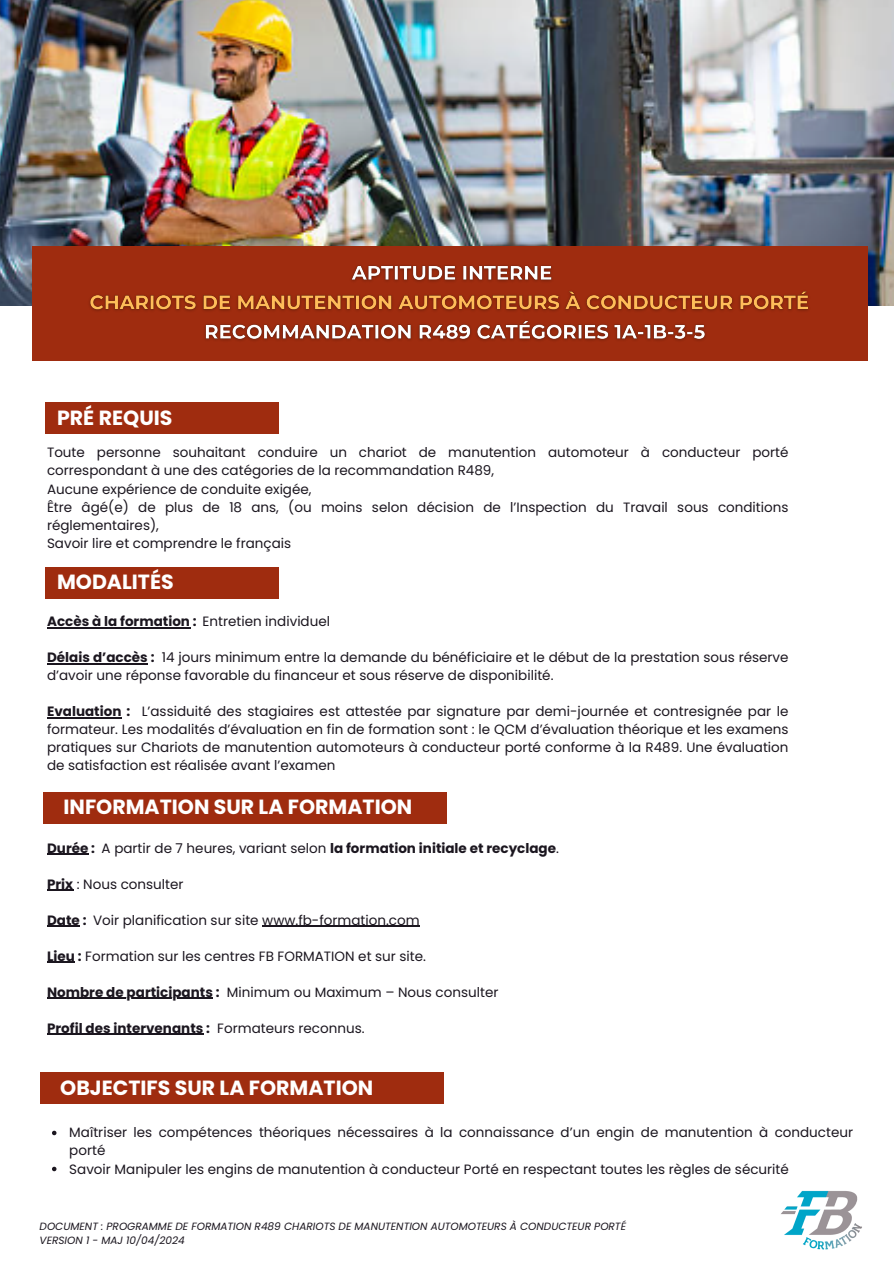
<style>
.page{position:relative;width:894px;height:1264px;background:#fff}
.page>*{position:absolute;margin:0;border:0;box-sizing:border-box;transform-origin:0 0}
.t1{font:700 25.05px "Poppins";color:#fff}
.t2{font:700 20.55px "Poppins";color:#fff}
.t3{font:13.5px/18px "Poppins";color:#1b161f}
.t4{font:700 13.5px "Poppins";color:#1b161f}
.t5{font:italic 10.5px "Poppins";color:#1b161f}
.s1{font-weight:700}
.s2{font-weight:400}
</style>
<div class="page">
<img style="left:0;top:0;width:893px;height:306px">
<div style="left:32px;top:246px;width:835px;height:114px;background:#9f2c0f"></div>
<hr style="left:47px;top:853px;width:41px;height:1px;background:#1b161f">
<svg style="left:47px;top:889px;width:26px;height:1px"></svg>
<hr style="left:47px;top:925px;width:33px;height:1px;background:#1b161f">
<hr style="left:262px;top:925px;width:157px;height:1px;background:#1b161f">
<svg style="left:47px;top:961px;width:28px;height:1px"></svg>
<hr style="left:47px;top:997px;width:166px;height:1px;background:#1b161f">
<hr style="left:47px;top:1033px;width:156px;height:1px;background:#1b161f">
<img style="left:781px;top:1190px;width:81px;height:60px">
<img style="left:89px;top:265px;width:720px;height:76px">
<hr style="left:47px;top:627px;width:143px;height:1px;background:#1b161f">
<hr style="left:47px;top:663px;width:101px;height:1px;background:#1b161f">
<hr style="left:47px;top:717px;width:74px;height:1px;background:#1b161f">
<svg style="left:52px;top:1130px;width:4px;height:5px"></svg>
<svg style="left:52px;top:1166px;width:4px;height:5px"></svg>
<div style="left:45px;top:403px;width:234px;height:31px;background:#9f2c0f"></div>
<div style="left:45px;top:567px;width:234px;height:32px;background:#9f2c0f"></div>
<div style="left:43px;top:792px;width:403px;height:31px;background:#9f2c0f"></div>
<div style="left:40px;top:1072px;width:403px;height:32px;background:#9f2c0f"></div>
<p class="t2" style="left:57px;top:403px;width:117px">PRÉ REQUIS</p>
<h3 class="t3" style="left:47px;top:444px;width:742px">Toute personne souhaitant conduire un chariot de manutention automoteur à conducteur porté correspondant à une des catégories de la recommandation R489,<br>Aucune expérience de conduite exigée,<br>Être âgé(e) de plus de 18 ans, (ou moins selon décision de l’Inspection du Travail sous conditions réglementaires),<br>Savoir lire et comprendre le français</h3>
<h3 class="t1" style="left:58px;top:558px;width:144px">MODALITÉS</h3>
<p class="t2" style="left:57px;top:568px;width:118px">MODALITÉS</p>
<h2 class="t3" style="left:47px;top:612px;width:284px"><span class="s1">Accès à la formation :</span> Entretien individuel</h2>
<h3 class="t3" style="left:47px;top:648px;width:742px"><span class="s1">Délais d’accès :</span> 14 jours minimum entre la demande du bénéficiaire et le début de la prestation sous réserve</h3>
<h3 class="t3" style="left:47px;top:666px;width:508px">d’avoir une réponse favorable du financeur et sous réserve de disponibilité.</h3>
<h3 class="t3" style="left:47px;top:702px;width:742px"><span class="s1">Evaluation :</span> L’assiduité des stagiaires est attestée par signature par demi-journée et contresignée par le</h3>
<h3 class="t3" style="left:47px;top:720px;width:742px;text-align:justify">formateur. Les modalités d’évaluation en fin de formation sont : le QCM d’évaluation théorique et les examens pratiques sur Chariots de manutention automoteurs à conducteur porté conforme à la R489. Une évaluation de satisfaction est réalisée avant l’examen</h3>
<p class="t2" style="left:64px;top:792px;width:350px">INFORMATION SUR LA FORMATION</p>
<h2 class="t4" style="left:47px;top:838px;width:513px">Durée : <span class="s2">A partir de 7 heures, variant selon</span> la formation initiale et recyclage<span class="s2">.</span></h2>
<h3 class="t3" style="left:47px;top:874px;width:138px"><span class="s1">Prix</span> : Nous consulter</h3>
<h3 class="t4" style="left:47px;top:910px;width:41px">Date :</h3>
<h1 class="t3" style="left:93px;top:910px;width:328px">Voir planification sur site www.fb-formation.com</h1>
<h1 class="t3" style="left:47px;top:946px;width:380px"><span class="s1">Lieu :</span> Formation sur les centres FB FORMATION et sur site.</h1>
<h2 class="t3" style="left:47px;top:982px;width:453px"><span class="s1">Nombre de participants :</span> Minimum ou Maximum – Nous consulter</h2>
<h3 class="t4" style="left:47px;top:1018px;width:319px">Profil des intervenants : <span class="s2">Formateurs reconnus.</span></h3>
<p class="t2" style="left:60px;top:1073px;width:314px">OBJECTIFS SUR LA FORMATION</p>
<h3 class="t3" style="left:69px;top:1123px;width:785px">Maîtriser les compétences théoriques nécessaires à la connaissance d’un engin de manutention à conducteur porté</h3>
<h3 class="t3" style="left:69px;top:1159px;width:720px">Savoir Manipuler les engins de manutention à conducteur Porté en respectant toutes les règles de sécurité</h3>
<h2 class="t5" style="left:40px;top:1218px;width:587px">DOCUMENT : PROGRAMME DE FORMATION R489 CHARIOTS DE MANUTENTION AUTOMOTEURS À CONDUCTEUR PORTÉ</h2>
<p class="t5" style="left:40px;top:1232px;width:146px">VERSION 1 - MAJ 10/04/2024</p>
</div>
